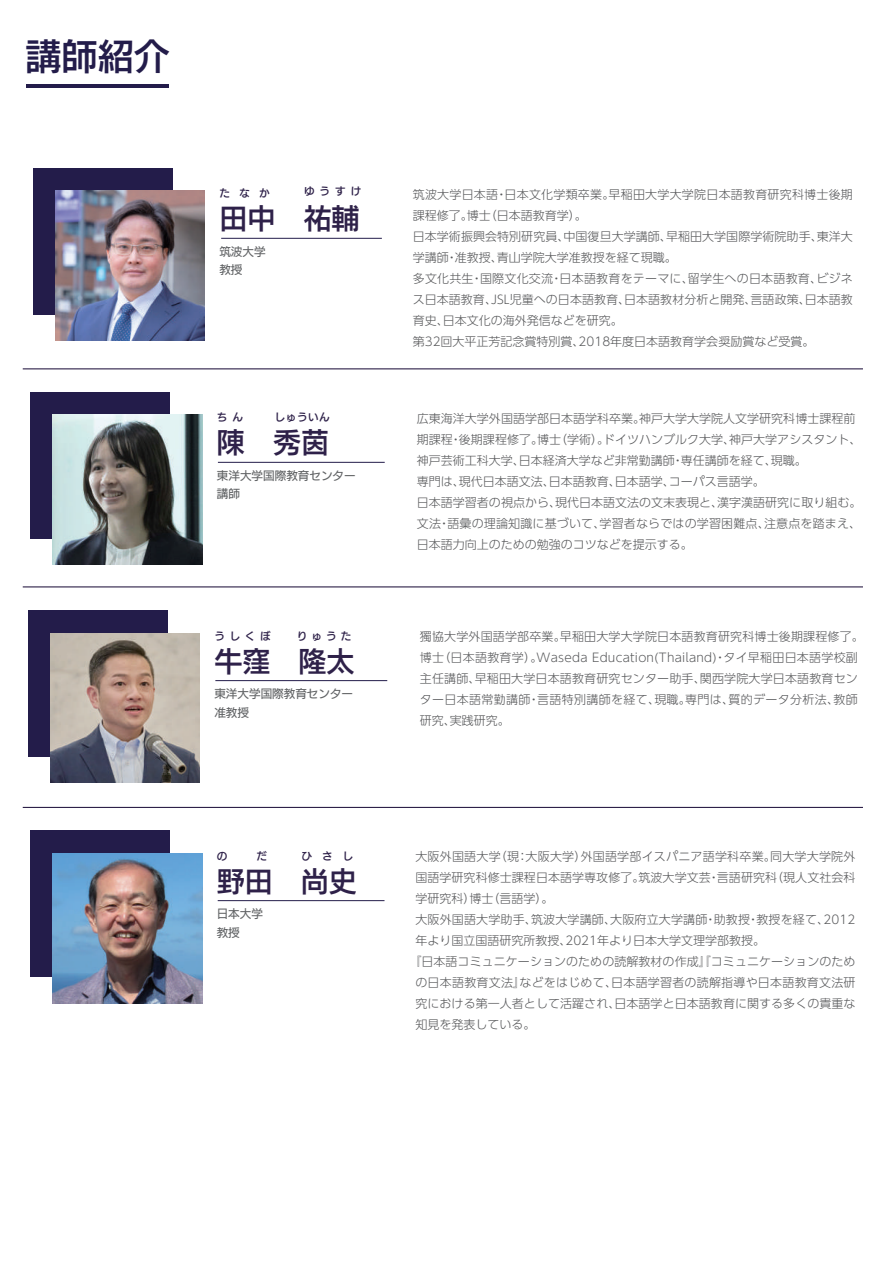
<style>
.page{position:relative;width:893px;height:1263px;background:#fff}
.page>*{position:absolute;margin:0;border:0;box-sizing:border-box;transform-origin:0 0}
.t1{font:36px "UD Kakugo Large Pr 6 N DB";color:#231c4a}
.t2{font:28.05px "UD Kakugo Large Pr 6 N DB";color:#2e2149}
.t3{font:300 12px/21px "UD Shin Go Pr 6 N";letter-spacing:.005em;color:#57585a}
.t4{font:11.55px/18.3px "UD Kakugo Large Pr 6 N M";color:#606264}
.t5{font:10.5px "UD Kakugo Large Pr 6 N DB";letter-spacing:.455em;color:#2e2149}
</style>
<div class="page">
<hr style="left:27px;top:84px;width:142px;height:4px;background:#231c4a">
<div style="left:30px;top:831px;width:140px;height:146px;background:#231c4a"></div>
<img style="left:53px;top:853px;width:150px;height:150px">
<hr style="left:218px;top:900px;width:166px;height:1px;background:#231c4a">
<div style="left:33px;top:168px;width:140px;height:146px;background:#231c4a"></div>
<img style="left:55px;top:191px;width:150px;height:149px">
<hr style="left:221px;top:238px;width:161px;height:1px;background:#231c4a">
<hr style="left:23px;top:368px;width:840px;height:1px;background:#2e2149">
<hr style="left:23px;top:586px;width:840px;height:1px;background:#2e2149">
<hr style="left:23px;top:807px;width:840px;height:1px;background:#2e2149">
<div style="left:30px;top:392px;width:140px;height:146px;background:#231c4a"></div>
<img style="left:53px;top:415px;width:149px;height:149px">
<hr style="left:218px;top:462px;width:167px;height:1px;background:#231c4a">
<div style="left:28px;top:611px;width:140px;height:146px;background:#231c4a"></div>
<img style="left:50px;top:633px;width:150px;height:150px">
<hr style="left:215px;top:680px;width:172px;height:1px;background:#231c4a">
<h1 class="t1" style="left:26px;top:37px;width:145px">講師紹介</h1>
<p class="t5" style="left:219px;top:187px;width:52px">たなか</p>
<p class="t5" style="left:304px;top:186px;width:59px">ゆうすけ</p>
<h2 class="t2" style="left:219px;top:203px;width:142px">田中　祐輔</h2>
<p class="t4" style="left:219px;top:243px;width:48px">筑波大学教授</p>
<p class="t5" style="left:217px;top:411px;width:28px">ちん</p>
<p class="t5" style="left:275px;top:411px;width:56px">しゅういん</p>
<h2 class="t2" style="left:217px;top:427px;width:114px">陳　秀茵</h2>
<p class="t4" style="left:217px;top:467px;width:140px">東洋大学国際教育センター講師</p>
<p class="t5" style="left:214px;top:630px;width:58px">うしくぼ</p>
<p class="t5" style="left:297px;top:630px;width:56px">りゅうた</p>
<h2 class="t2" style="left:214px;top:645px;width:142px">牛窪　隆太</h2>
<p class="t4" style="left:214px;top:685px;width:140px">東洋大学国際教育センター准教授</p>
<p class="t5" style="left:217px;top:850px;width:12px">の</p>
<p class="t5" style="left:256px;top:850px;width:12px">だ</p>
<p class="t5" style="left:301px;top:850px;width:53px">ひさし</p>
<h2 class="t2" style="left:217px;top:865px;width:142px">野田　尚史</h2>
<p class="t4" style="left:217px;top:905px;width:48px">日本大学教授</p>
<p class="t3" style="left:413px;top:184px;width:442px">筑波大学日本語・日本文化学類卒業。早稲田大学大学院日本語教育研究科博士後期課程修了。博士（日本語教育学）。<br>日本学術振興会特別研究員、中国復旦大学講師、早稲田大学国際学術院助手、東洋大学講師・准教授、青山学院大学准教授を経て現職。<br>多文化共生・国際文化交流・日本語教育をテーマに、留学生への日本語教育、ビジネス日本語教育、JSL児童への日本語教育、日本語教材分析と開発、言語政策、日本語教育史、日本文化の海外発信などを研究。<br>第32回大平正芳記念賞特別賞、2018年度日本語教育学会奨励賞など受賞。</p>
<p class="t3" style="left:417px;top:407px;width:446px">広東海洋大学外国語学部日本語学科卒業。神戸大学大学院人文学研究科博士課程前期課程・後期課程修了。博士（学術）。ドイツハンブルク大学、神戸大学アシスタント、神戸芸術工科大学、日本経済大学など非常勤講師・専任講師を経て、現職。<br>専門は、現代日本語文法、日本語教育、日本語学、コーパス言語学。<br>日本語学習者の視点から、現代日本語文法の文末表現と、漢字漢語研究に取り組む。文法・語彙の理論知識に基づいて、学習者ならではの学習困難点、注意点を踏まえ、日本語力向上のための勉強のコツなどを提示する。</p>
<p class="t3" style="left:420px;top:625px;width:446px">獨協大学外国語学部卒業。早稲田大学大学院日本語教育研究科博士後期課程修了。博士（日本語教育学）。Waseda Education(Thailand)・タイ早稲田日本語学校副主任講師、早稲田大学日本語教育研究センター助手、関西学院大学日本語教育センター日本語常勤講師・言語特別講師を経て、現職。専門は、質的データ分析法、教師研究、実践研究。</p>
<p class="t3" style="left:415px;top:845px;width:441px">大阪外国語大学（現：大阪大学）外国語学部イスパニア語学科卒業。同大学大学院外</p>
<p class="t3" style="left:415px;top:866px;width:442px">国語学研究科修士課程日本語学専攻修了。筑波大学文芸・言語研究科（現人文社会科</p>
<p class="t3" style="left:415px;top:887px;width:139px">学研究科）博士（言語学）。</p>
<p class="t3" style="left:415px;top:908px;width:442px">大阪外国語大学助手、筑波大学講師、大阪府立大学講師・助教授・教授を経て、2012</p>
<p class="t3" style="left:415px;top:929px;width:351px">年より国立国語研究所教授、2021年より日本大学文理学部教授。</p>
<p class="t3" style="left:409px;top:950px;width:448px">『日本語コミュニケーションのための読解教材の作成』『コミュニケーションのため</p>
<p class="t3" style="left:415px;top:971px;width:442px">の日本語教育文法』などをはじめて、日本語学習者の読解指導や日本語教育文法研</p>
<p class="t3" style="left:415px;top:992px;width:442px">究における第一人者として活躍され、日本語学と日本語教育に関する多くの貴重な</p>
<p class="t3" style="left:415px;top:1013px;width:121px">知見を発表している。</p>
</div>
